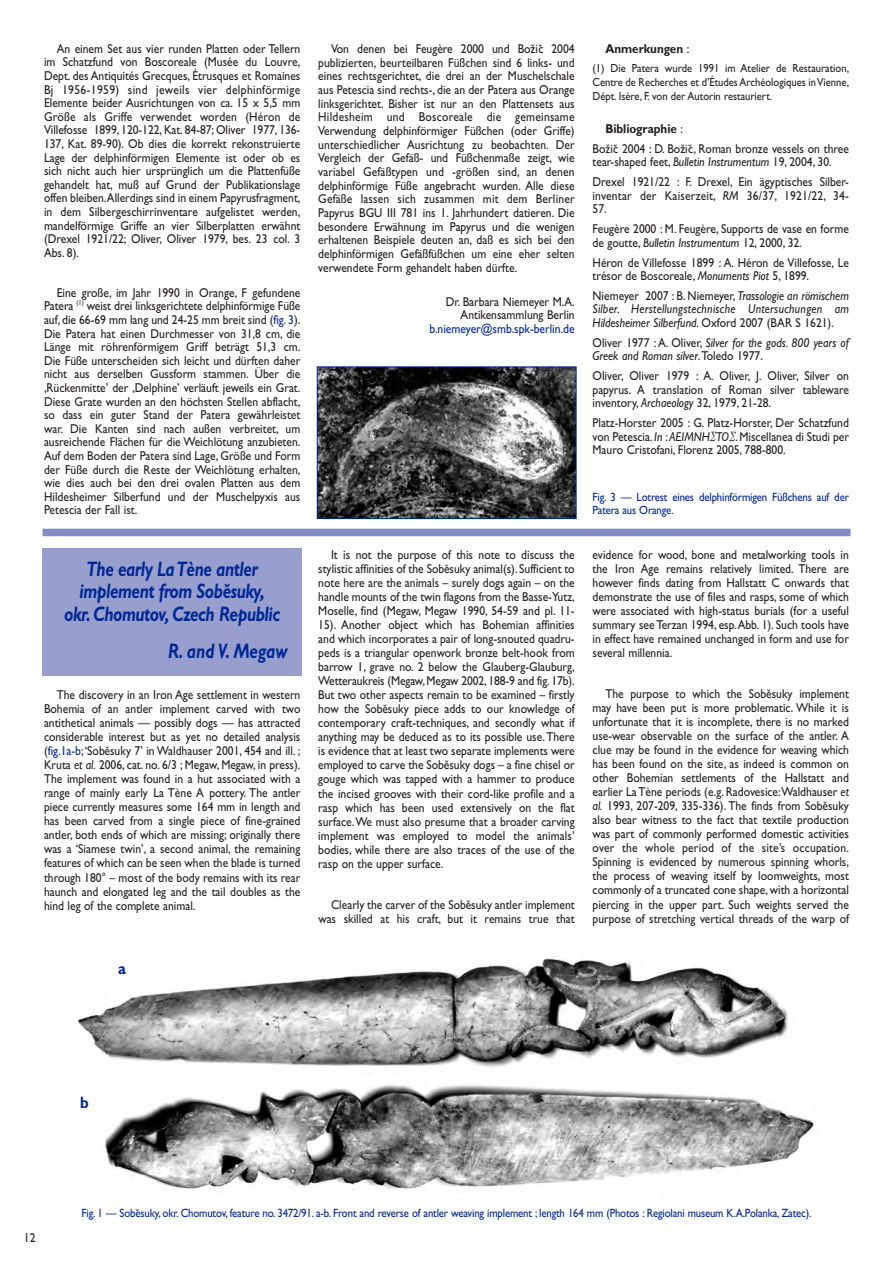
<style>
.page{position:relative;width:893px;height:1263px;background:#fff}
.page>*{position:absolute;margin:0;border:0;box-sizing:border-box;transform-origin:0 0}
.t1{font:italic 700 21px/22.5px "Gill Sans";letter-spacing:-.025em;color:#002894;text-align:center;scale:.8 1}
.t2{font:italic 700 21px "Gill Sans";color:#002894;scale:.8 1}
.t3{font:700 16.5px "Gill Sans";color:#002894;scale:.9 1}
.t4{font:12.9px/13.6px "Gill Sans";color:#231f20;text-align:justify;scale:.9 1}
.t5{font:italic 12.9px/13.5px "Gill Sans";color:#231f20;text-align:justify;scale:.9 1}
.t6{font:12.9px "Gill Sans";color:#002894;scale:.9 1}
.t7{font:700 12.9px "Gill Sans";color:#231f20;scale:.9 1}
.t8{font:12px/13.5px "Gill Sans";letter-spacing:-.015em;color:#002894;scale:.9 1}
.t9{font:11.7px/14.1px "Gill Sans";color:#231f20;text-align:justify;scale:.9 1}
.s1{color:#002894}
.s2{font-style:italic}
.s3{font-weight:400}
.s4{font-weight:700}
.s5{font-style:normal}
</style>
<div class="page">
<div style="left:43px;top:549px;width:259px;height:127px;background:#989fce"></div>
<img style="left:319px;top:369px;width:255px;height:148px">
<div style="left:317px;top:367px;width:259px;height:152px;border:1px solid #002894"></div>
<div style="left:43px;top:529px;width:807px;height:7px;background:#828cc4"></div>
<img style="left:77px;top:958px;width:711px;height:110px">
<img style="left:104px;top:1084px;width:710px;height:105px">
<div style="left:110px;top:962px;width:25px;height:24px;background:#fff"></div>
<p class="t4" style="left:44px;top:43px;width:286px;text-indent:13px">An einem Set aus vier runden Platten oder Tellern im Schatzfund von Boscoreale (Musée du Louvre, Dept. des Antiquités Grecques, Étrusques et Romaines Bj 1956-1959) sind jeweils vier delphinförmige Elemente beider Ausrichtungen von ca. 15 x 5,5 mm Größe als Griffe verwendet worden (Héron de Villefosse 1899, 120-122, Kat. 84-87; Oliver 1977, 136- 137, Kat. 89-90). Ob dies die korrekt rekonstruierte Lage der delphinförmigen Elemente ist oder ob es sich nicht auch hier ursprünglich um die Plattenfüße gehandelt hat, muß auf Grund der Publikationslage offen bleiben.Allerdings sind in einem Papyrusfragment, in dem Silbergeschirrinventare aufgelistet werden, mandelförmige Griffe an vier Silberplatten erwähnt (Drexel 1921/22; Oliver, Oliver 1979, bes. 23 col. 3<br>Abs. 8).</p>
<p class="t4" style="left:44px;top:287px;width:286px;text-indent:13px">Eine große, im Jahr 1990 in Orange, F gefundene Patera <sup>(1)</sup> weist drei linksgerichtete delphinförmige Füße auf, die 66-69 mm lang und 24-25 mm breit sind (<span class="s1">fig. 3</span>).<br>Die Patera hat einen Durchmesser von 31,8 cm, die Länge mit röhrenförmigem Griff beträgt 51,3 cm.<br>Die Füße unterscheiden sich leicht und dürften daher nicht aus derselben Gussform stammen. Über die ‚Rückenmitte’ der ‚Delphine’ verläuft jeweils ein Grat.<br>Diese Grate wurden an den höchsten Stellen abflacht, so dass ein guter Stand der Patera gewährleistet war. Die Kanten sind nach außen verbreitet, um ausreichende Flächen für die Weichlötung anzubieten.<br>Auf dem Boden der Patera sind Lage, Größe und Form der Füße durch die Reste der Weichlötung erhalten, wie dies auch bei den drei ovalen Platten aus dem Hildesheimer Silberfund und der Muschelpyxis aus Petescia der Fall ist.</p>
<h1 class="t1" style="left:64px;top:559px;width:271px">The early LaTène antler implement from Sobˇesuky, okr. Chomutov, Czech Republic</h1>
<h1 class="t2" style="left:168px;top:643px;width:151px">R. and V. Megaw</h1>
<p class="t4" style="left:44px;top:689px;width:286px;text-indent:13px">The discovery in an Iron Age settlement in western Bohemia of an antler implement carved with two antithetical animals — possibly dogs — has attracted considerable interest but as yet no detailed analysis (<span class="s1">fig.1a-b</span>;‘Sobˇesuky 7’ in Waldhauser 2001, 454 and ill. ; Kruta <span class="s2">et al.</span> 2006, cat. no. 6/3 ; Megaw, Megaw, in press).<br>The implement was found in a hut associated with a range of mainly early La Tène A pottery. The antler piece currently measures some 164 mm in length and has been carved from a single piece of fine-grained antler, both ends of which are missing; originally there was a ‘Siamese twin’, a second animal, the remaining features of which can be seen when the blade is turned through 180° – most of the body remains with its rear haunch and elongated leg and the tail doubles as the hind leg of the complete animal.</p>
<p class="t3" style="left:118px;top:962px;width:10px">a</p>
<p class="t4" style="left:318px;top:43px;width:286px;text-indent:13px">Von denen bei Feugère 2000 und Božiˇc 2004 publizierten, beurteilbaren Füßchen sind 6 links- und eines rechtsgerichtet, die drei an der Muschelschale aus Petescia sind rechts-, die an der Patera aus Orange linksgerichtet. Bisher ist nur an den Plattensets aus Hildesheim und Boscoreale die gemeinsame Verwendung delphinförmiger Füßchen (oder Griffe) unterschiedlicher Ausrichtung zu beobachten. Der Vergleich der Gefäß- und Füßchenmaße zeigt, wie variabel Gefäßtypen und -größen sind, an denen delphinförmige Füße angebracht wurden. Alle diese Gefäße lassen sich zusammen mit dem Berliner Papyrus BGU III 781 ins 1. Jahrhundert datieren. Die besondere Erwähnung im Papyrus und die wenigen erhaltenen Beispiele deuten an, daß es sich bei den delphinförmigen Gefäßfüßchen um eine eher selten verwendete Form gehandelt haben dürfte.</p>
<p class="t4" style="left:446px;top:296px;width:145px;text-align:right">Dr. Barbara Niemeyer M.A.<br>Antikensammlung Berlin</p>
<p class="t6" style="left:429px;top:324px;width:163px">b.niemeyer@smb.spk-berlin.de</p>
<p class="t4" style="left:318px;top:549px;width:286px;line-height:14.1px;text-indent:13px">It is not the purpose of this note to discuss the stylistic affinities of the Sobˇesuky animal(s). Sufficient to note here are the animals – surely dogs again – on the handle mounts of the twin flagons from the Basse-Yutz, Moselle, find (Megaw, Megaw 1990, 54-59 and pl. 11- 15). Another object which has Bohemian affinities and which incorporates a pair of long-snouted quadru&shy;peds is a triangular openwork bronze belt-hook from barrow 1, grave no. 2 below the Glauberg-Glauburg, Wetteraukreis (Megaw, Megaw 2002, 188-9 and fig. 17b).<br>But two other aspects remain to be examined – firstly how the Sobˇesuky piece adds to our knowledge of contemporary craft-techniques, and secondly what if anything may be deduced as to its possible use.There is evidence that at least two separate implements were employed to carve the Sobˇesuky dogs – a fine chisel or gouge which was tapped with a hammer to produce the incised grooves with their cord-like profile and a rasp which has been used extensively on the flat surface.We must also presume that a broader carving implement was employed to model the animals’ bodies, while there are also traces of the use of the rasp on the upper surface.</p>
<p class="t4" style="left:318px;top:898px;width:286px;line-height:14.1px;text-align:right">Clearly the carver of the Sobˇesuky antler implement was skilled at his craft, but it remains true that</p>
<p class="t7" style="left:605px;top:44px;width:95px">Anmerkungen <span class="s3">:</span></p>
<p class="t9" style="left:593px;top:62px;width:286px">(1) Die Patera wurde 1991 im Atelier de Restauration, Centre de Recherches et d’Études Archéologiques inVienne, Dépt. Isère, F. von der Autorin restauriert.</p>
<p class="t4" style="left:593px;top:120px;width:286px;line-height:20px;text-indent:13px"><span class="s4">Bibliographie</span> :<br>Božiˇc 2004 : D. Božiˇc, Roman bronze vessels on three</p>
<p class="t4" style="left:593px;top:153px;width:286px;line-height:20px">tear-shaped feet, <span class="s2">Bulletin Instrumentum</span> 19, 2004, 30.<br>Drexel 1921/22 : F. Drexel, Ein ägyptisches Silber-</p>
<p class="t4" style="left:593px;top:190px;width:286px">inventar der Kaiserzeit, <span class="s2">RM</span> 36/37, 1921/22, 34-<br>57.</p>
<p class="t4" style="left:593px;top:223px;width:286px">Feugère 2000 : M. Feugère, Supports de vase en forme de goutte, <span class="s2">Bulletin Instrumentum</span> 12, 2000, 32.</p>
<p class="t4" style="left:593px;top:257px;width:286px">Héron de Villefosse 1899 : A. Héron de Villefosse, Le trésor de Boscoreale, <span class="s2">Monuments Piot</span> 5, 1899.</p>
<p class="t5" style="left:593px;top:290px;width:286px"><span class="s5">Niemeyer 2007 : B. Niemeyer,</span> Trassologie an römischem Silber. Herstellungstechnische Untersuchungen am Hildesheimer Silberfund<span class="s5">. Oxford 2007 (BAR S 1621).</span></p>
<p class="t5" style="left:593px;top:337px;width:286px"><span class="s5">Oliver 1977 : A. Oliver,</span> Silver for the gods. 800 years of<br>Greek and Roman silver<span class="s5">.Toledo 1977.</span></p>
<p class="t4" style="left:593px;top:370px;width:286px">Oliver, Oliver 1979 : A. Oliver, J. Oliver, Silver on papyrus. A translation of Roman silver tableware inventory, <span class="s2">Archaeology</span> 32, 1979, 21-28.</p>
<p class="t4" style="left:593px;top:417px;width:286px">Platz-Horster 2005 : G. Platz-Horster, Der Schatzfund von Petescia. <span class="s2">In</span> : <span class="s2">AEIMNH</span>∑<span class="s2">TO</span>∑. Miscellanea di Studi per Mauro Cristofani, Florenz 2005, 788-800.</p>
<p class="t8" style="left:593px;top:491px;width:286px">Fig. 3 — Lotrest eines delphinförmigen Füßchens auf der<br>Patera aus Orange.</p>
<p class="t4" style="left:593px;top:549px;width:286px;line-height:14.1px">evidence for wood, bone and metalworking tools in the Iron Age remains relatively limited. There are however finds dating from Hallstatt C onwards that demonstrate the use of files and rasps, some of which were associated with high-status burials (for a useful summary see Terzan 1994, esp.Abb. 1). Such tools have in effect have remained unchanged in form and use for several millennia.</p>
<p class="t4" style="left:593px;top:688px;width:286px;line-height:14.1px;text-indent:13px">The purpose to which the Sobˇesuky implement may have been put is more problematic. While it is unfortunate that it is incomplete, there is no marked use-wear observable on the surface of the antler. A clue may be found in the evidence for weaving which has been found on the site, as indeed is common on other Bohemian settlements of the Hallstatt and earlier La Tène periods (e.g. Radovesice:Waldhauser <span class="s2">et al.</span> 1993, 207-209, 335-336). The finds from Sobˇesuky also bear witness to the fact that textile production was part of commonly performed domestic activities over the whole period of the site’s occupation.<br>Spinning is evidenced by numerous spinning whorls, the process of weaving itself by loomweights, most commonly of a truncated cone shape, with a horizontal piercing in the upper part. Such weights served the purpose of stretching vertical threads of the warp of</p>
<p class="t4" style="left:24px;top:1232px;width:14px">12</p>
<p class="t3" style="left:80px;top:1096px;width:11px">b</p>
<p class="t8" style="left:82px;top:1208px;width:812px">Fig. 1 — Sobˇesuky, okr. Chomutov, feature no. 3472/91. a-b. Front and reverse of antler weaving implement ; length 164 mm (Photos : Regiolani museum K.A.Polanka, Zatec).</p>
</div>
